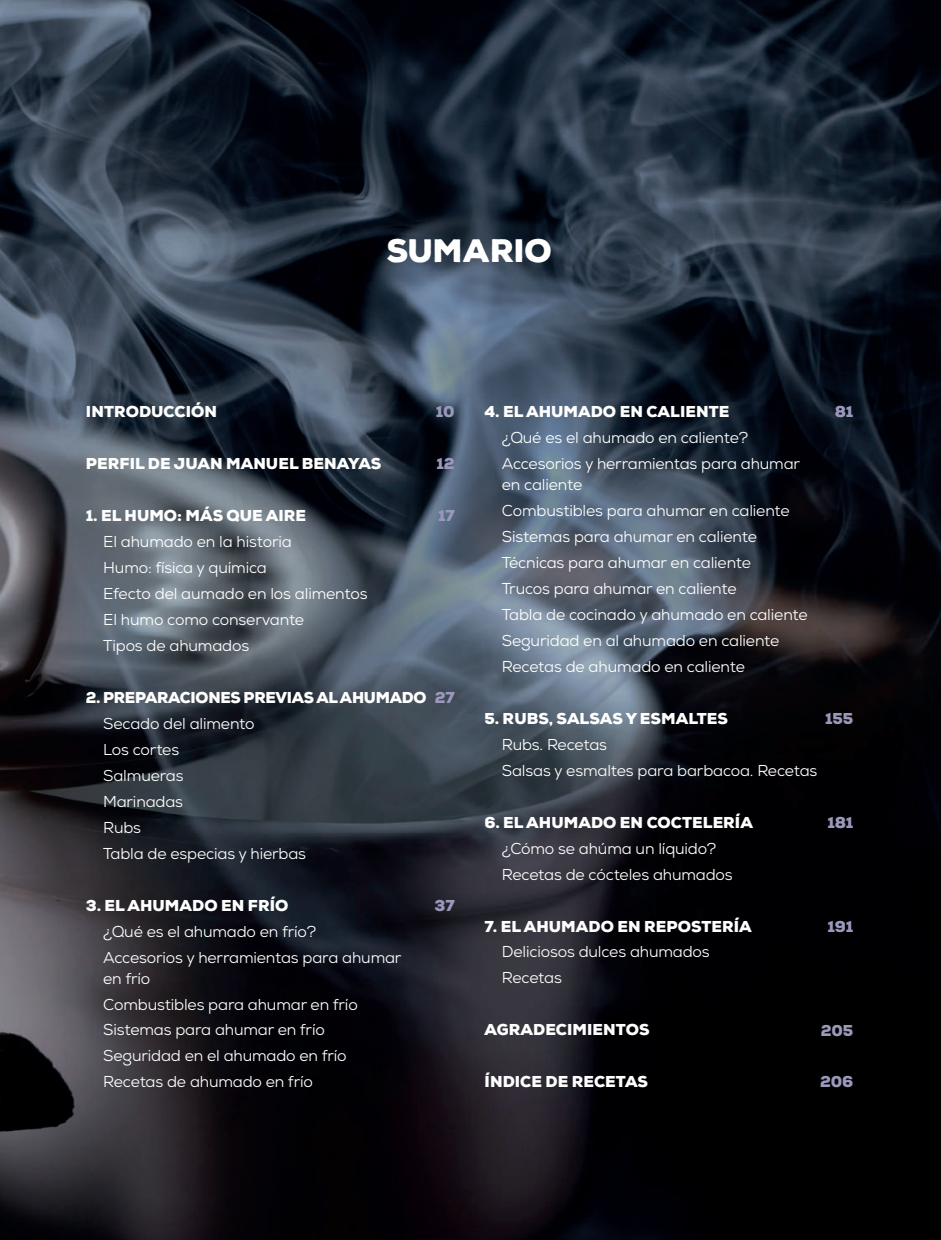
<style>
.page{position:relative;width:941px;height:1240px;background:#fff}
.page>*{position:absolute;margin:0;border:0;box-sizing:border-box;transform-origin:0 0}
.t1{font:900 31.5px "Nexa Rust Sans";letter-spacing:-.01em;color:#fff}
.t2{font:15.75px/25.9px "Nexa";letter-spacing:-.01em;color:#fff}
.t3{font:900 15.75px "Nexa";letter-spacing:.005em;color:#fff}
.t4{font:900 15.75px "Nexa";letter-spacing:-.01em;color:#9a99bc}
.s1{font-weight:900}
.s2{font-weight:900;color:#9a99bc}
</style>
<div class="page">
<img style="left:0;top:0;width:941px;height:1239px">
<h1 class="t1" style="left:387px;top:229px;width:167px">SUMARIO</h1>
<p class="t3" style="left:86px;top:401px;width:133px">INTRODUCCIÓN</p>
<p class="t4" style="left:436px;top:401px;width:20px">10</p>
<p class="t3" style="left:86px;top:453px;width:297px">PERFIL DE JUAN MANUEL BENAYAS</p>
<p class="t4" style="left:436px;top:453px;width:20px">12</p>
<p class="t3" style="left:86px;top:505px;width:222px">1. EL HUMO: MÁS QUE AIRE</p>
<p class="t4" style="left:438px;top:505px;width:18px">17</p>
<p class="t2" style="left:103px;top:528px;width:266px">El ahumado en la historia<br>Humo: física y química<br>Efecto del aumado en los alimentos<br>El humo como conservante<br>Tipos de ahumados</p>
<p class="t2" style="left:103px;top:684px;width:353px;text-indent:-17px"><span class="s1">2. PREPARACIONES PREVIAS AL AHUMADO</span> <span class="s2">27<br></span>Secado del alimento<br>Los cortes<br>Salmueras<br>Marinadas<br>Rubs<br>Tabla de especias y hierbas</p>
<p class="t3" style="left:86px;top:894px;width:204px">3. EL AHUMADO EN FRÍO</p>
<p class="t4" style="left:434px;top:894px;width:22px">37</p>
<p class="t2" style="left:103px;top:918px;width:300px">¿Qué es el ahumado en frío?<br>Accesorios y herramientas para ahumar</p>
<p class="t2" style="left:103px;top:965px;width:256px">en frío<br>Combustibles para ahumar en frío<br>Sistemas para ahumar en frío<br>Seguridad en el ahumado en frío<br>Recetas de ahumado en frío</p>
<p class="t3" style="left:484px;top:401px;width:246px">4. EL AHUMADO EN CALIENTE</p>
<p class="t4" style="left:834px;top:401px;width:20px">81</p>
<p class="t2" style="left:502px;top:424px;width:300px">¿Qué es el ahumado en caliente?<br>Accesorios y herramientas para ahumar</p>
<p class="t2" style="left:502px;top:471px;width:307px">en caliente<br>Combustibles para ahumar en caliente<br>Sistemas para ahumar en caliente<br>Técnicas para ahumar en caliente<br>Trucos para ahumar en caliente<br>Tabla de cocinado y ahumado en caliente<br>Seguridad en al ahumado en caliente<br>Recetas de ahumado en caliente</p>
<p class="t3" style="left:484px;top:708px;width:245px">5. RUBS, SALSAS Y ESMALTES</p>
<p class="t4" style="left:825px;top:708px;width:30px">155</p>
<p class="t2" style="left:502px;top:731px;width:317px">Rubs. Recetas<br>Salsas y esmaltes para barbacoa. Recetas</p>
<p class="t3" style="left:484px;top:811px;width:270px">6. EL AHUMADO EN COCTELERÍA</p>
<p class="t4" style="left:827px;top:811px;width:27px">181</p>
<p class="t2" style="left:502px;top:835px;width:232px">¿Cómo se ahúma un líquido?<br>Recetas de cócteles ahumados</p>
<p class="t3" style="left:484px;top:915px;width:269px">7. EL AHUMADO EN REPOSTERÍA</p>
<p class="t4" style="left:827px;top:915px;width:27px">191</p>
<p class="t2" style="left:502px;top:939px;width:209px">Deliciosos dulces ahumados<br>Recetas</p>
<p class="t3" style="left:484px;top:1019px;width:166px">AGRADECIMIENTOS</p>
<p class="t4" style="left:821px;top:1019px;width:34px">205</p>
<p class="t3" style="left:484px;top:1071px;width:165px">ÍNDICE DE RECETAS</p>
<p class="t4" style="left:820px;top:1071px;width:35px">206</p>
</div>
